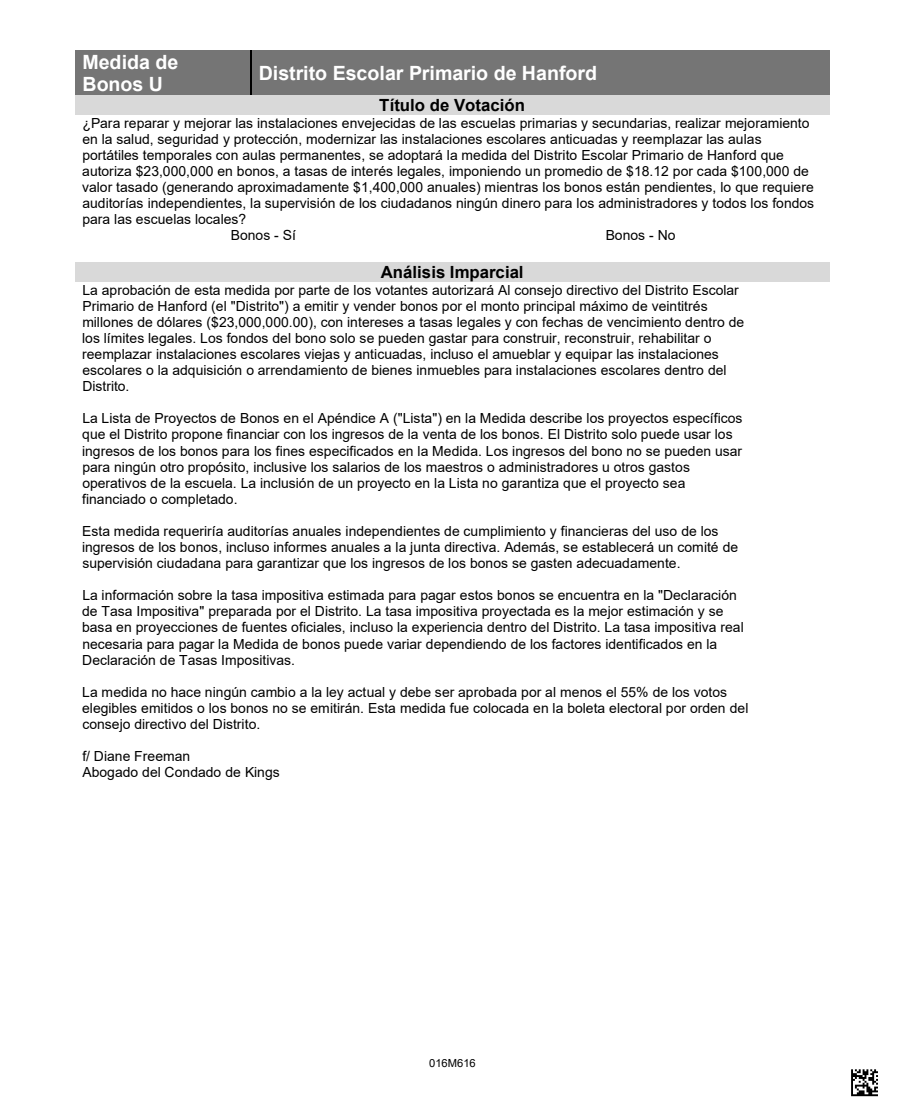
<style>
.page{position:relative;width:905px;height:1107px;background:#fff}
.page>*{position:absolute;margin:0;border:0;box-sizing:border-box;transform-origin:0 0}
.t1{font:700 19.65px/22.5px "Arial";color:#fff}
.t2{font:700 16.8px "Arial";letter-spacing:.005em;color:#000}
.t3{font:13.95px/16px "Arial";color:#000}
.t4{font:11.25px "Arial";color:#000}
</style>
<div class="page">
<div style="left:75px;top:50px;width:175px;height:45px;background:#757575"></div>
<div style="left:252px;top:50px;width:577px;height:45px;background:#757575"></div>
<hr style="left:251px;top:50px;width:1px;height:45px;background:#000">
<hr style="left:250px;top:50px;width:1px;height:45px;background:#000">
<div style="left:82px;top:95px;width:739px;height:20px;background:#d9d9d9"></div>
<div style="left:82px;top:262px;width:739px;height:20px;background:#d9d9d9"></div>
<svg style="left:851px;top:1069px;width:27px;height:25px"></svg>
<hr style="left:851px;top:1094px;width:27px;height:2px;background:#000">
<h1 class="t1" style="left:82px;top:51px;width:97px">Medida de<br>Bonos U</h1>
<h1 class="t1" style="left:259px;top:62px;width:340px">Distrito Escolar Primario de Hanford</h1>
<p class="t2" style="left:379px;top:93px;width:147px">Título de Votación</p>
<p class="t3" style="left:82px;top:115px;width:728px">¿Para reparar y mejorar las instalaciones envejecidas de las escuelas primarias y secundarias, realizar mejoramiento</p>
<p class="t3" style="left:82px;top:131px;width:680px">en la salud, seguridad y protección, modernizar las instalaciones escolares anticuadas y reemplazar las aulas</p>
<p class="t3" style="left:82px;top:147px;width:703px">portátiles temporales con aulas permanentes, se adoptará la medida del Distrito Escolar Primario de Hanford que</p>
<p class="t3" style="left:82px;top:163px;width:728px">autoriza $23,000,000 en bonos, a tasas de interés legales, imponiendo un promedio de $18.12 por cada $100,000 de</p>
<p class="t3" style="left:82px;top:179px;width:733px">valor tasado (generando aproximadamente $1,400,000 anuales) mientras los bonos están pendientes, lo que requiere</p>
<p class="t3" style="left:82px;top:195px;width:733px">auditorías independientes, la supervisión de los ciudadanos ningún dinero para los administradores y todos los fondos</p>
<p class="t3" style="left:82px;top:211px;width:165px">para las escuelas locales?</p>
<p class="t3" style="left:231px;top:227px;width:67px">Bonos - Sí</p>
<p class="t3" style="left:605px;top:227px;width:71px">Bonos - No</p>
<p class="t2" style="left:381px;top:261px;width:144px">Análisis Imparcial</p>
<p class="t3" style="left:82px;top:282px;width:663px">La aprobación de esta medida por parte de los votantes autorizará Al consejo directivo del Distrito Escolar Primario de Hanford (el "Distrito") a emitir y vender bonos por el monto principal máximo de veintitrés millones de dólares ($23,000,000.00), con intereses a tasas legales y con fechas de vencimiento dentro de los límites legales. Los fondos del bono solo se pueden gastar para construir, reconstruir, rehabilitar o reemplazar instalaciones escolares viejas y anticuadas, incluso el amueblar y equipar las instalaciones escolares o la adquisición o arrendamiento de bienes inmuebles para instalaciones escolares dentro del Distrito.</p>
<p class="t3" style="left:82px;top:410px;width:662px">La Lista de Proyectos de Bonos en el Apéndice A ("Lista") en la Medida describe los proyectos específicos que el Distrito propone financiar con los ingresos de la venta de los bonos. El Distrito solo puede usar los ingresos de los bonos para los fines especificados en la Medida. Los ingresos del bono no se pueden usar para ningún otro propósito, inclusive los salarios de los maestros o administradores u otros gastos operativos de la escuela. La inclusión de un proyecto en la Lista no garantiza que el proyecto sea financiado o completado.</p>
<p class="t3" style="left:82px;top:523px;width:657px">Esta medida requeriría auditorías anuales independientes de cumplimiento y financieras del uso de los ingresos de los bonos, incluso informes anuales a la junta directiva. Además, se establecerá un comité de supervisión ciudadana para garantizar que los ingresos de los bonos se gasten adecuadamente.</p>
<p class="t3" style="left:82px;top:587px;width:663px">La información sobre la tasa impositiva estimada para pagar estos bonos se encuentra en la "Declaración de Tasa Impositiva" preparada por el Distrito. La tasa impositiva proyectada es la mejor estimación y se basa en proyecciones de fuentes oficiales, incluso la experiencia dentro del Distrito. La tasa impositiva real necesaria para pagar la Medida de bonos puede variar dependiendo de los factores identificados en la Declaración de Tasas Impositivas.</p>
<p class="t3" style="left:82px;top:684px;width:667px">La medida no hace ningún cambio a la ley actual y debe ser aprobada por al menos el 55% de los votos elegibles emitidos o los bonos no se emitirán. Esta medida fue colocada en la boleta electoral por orden del consejo directivo del Distrito.</p>
<p class="t3" style="left:82px;top:748px;width:199px">f/ Diane Freeman<br>Abogado del Condado de Kings</p>
<p class="t4" style="left:429px;top:1055px;width:48px">016M616</p>
</div>
